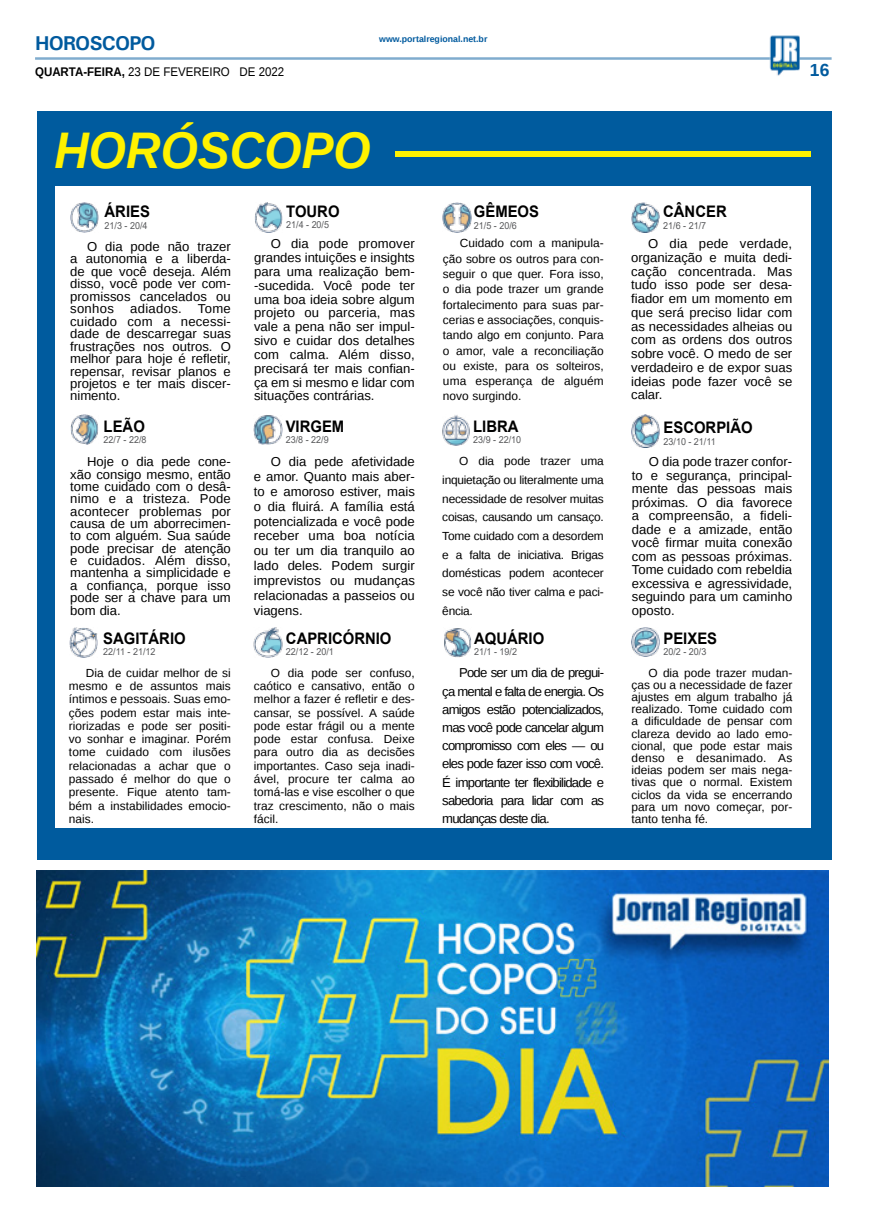
<style>
.page{position:relative;width:869px;height:1223px;background:#fff}
.page>*{position:absolute;margin:0;border:0;box-sizing:border-box;transform-origin:0 0}
.TÍTULO{font:italic 700 51.38px "Liberation Sans";color:#fff200;scale:.93 1}
.TITULO_PG{font:700 20px "Univers";letter-spacing:-.04em;color:#005a9e}
.TÍTULO-2{font:700 17.5px "Liberation Sans";color:#005a9e}
.JR_Classificados{font:700 15.88px "Arial";color:#000;scale:.93 1}
.NOVELAS_E_HOROSC{font:12.88px/12.4px "Liberation Sans";color:#000;text-align:justify}
.MATÉRIA{font:12.88px/12.5px "Liberation Sans";color:#000;text-align:justify}
.DATA_PG{font:12.5px "Liberation Sans";color:#000;scale:.92 1}
.NOVELAS_E_HOROSC-2{font:11.75px/13.2px "Liberation Sans";color:#000;text-align:justify}
.JR_Classificados-2{font:9.62px "Arial";color:#58595b;scale:.93 1}
.DATA_PG-2{font:700 8.75px "Liberation Sans";color:#005a9e}
.s1{font-weight:700}
</style>
<div class="page">
<hr style="left:35px;top:57px;width:796px;height:3px;background:#005a9e">
<img style="left:769px;top:36px;width:30px;height:40px">
<div style="left:37px;top:111px;width:794px;height:748px;background:#005b9e"></div>
<div style="left:395px;top:151px;width:414px;height:5px;background:#fff200"></div>
<div style="left:55px;top:186px;width:754px;height:641px;background:#fff"></div>
<img style="left:70px;top:202px;width:28px;height:30px">
<img style="left:255px;top:202px;width:27px;height:30px">
<img style="left:443px;top:202px;width:28px;height:30px">
<img style="left:631px;top:202px;width:28px;height:30px">
<img style="left:70px;top:414px;width:28px;height:30px">
<img style="left:254px;top:415px;width:28px;height:30px">
<img style="left:442px;top:415px;width:27px;height:31px">
<img style="left:631px;top:414px;width:27px;height:33px">
<img style="left:70px;top:627px;width:27px;height:30px">
<img style="left:254px;top:627px;width:28px;height:30px">
<img style="left:444px;top:628px;width:27px;height:29px">
<img style="left:631px;top:627px;width:28px;height:30px">
<img style="left:36px;top:870px;width:792px;height:316px">
<p class="TITULO_PG" style="left:35px;top:31px;width:122px">HOROSCOPO</p>
<p class="DATA_PG" style="left:35px;top:65px;width:272px"><span class="s1">QUARTA-FEIRA,</span> 23 DE FEVEREIRO DE 2022</p>
<p class="DATA_PG-2" style="left:379px;top:33px;width:110px">www.portalregional.net.br</p>
<p class="TÍTULO" style="left:54px;top:115px;width:341px">HORÓSCOPO</p>
<p class="JR_Classificados" style="left:104px;top:200px;width:50px">ÁRIES</p>
<p class="JR_Classificados-2" style="left:104px;top:219px;width:48px">21/3 - 20/4</p>
<p class="JR_Classificados" style="left:286px;top:200px;width:59px">TOURO</p>
<p class="JR_Classificados-2" style="left:286px;top:218px;width:48px">21/4 - 20/5</p>
<p class="JR_Classificados" style="left:473px;top:200px;width:72px">GÊMEOS</p>
<p class="JR_Classificados-2" style="left:473px;top:219px;width:48px">21/5 - 20/6</p>
<p class="JR_Classificados" style="left:663px;top:200px;width:70px">CÂNCER</p>
<p class="JR_Classificados-2" style="left:663px;top:219px;width:48px">21/6 - 21/7</p>
<p class="MATÉRIA" style="left:70px;top:240px;width:162px;text-indent:17px">O dia pode não trazer a autonomia e a liberda&shy;de que você deseja. Além disso, você pode ver com&shy;promissos cancelados ou sonhos</p>
<p class="MATÉRIA" style="left:70px;top:303px;width:162px;text-indent:60px">adiados. Tome cuidado com a necessi&shy;dade de descarregar suas frustrações nos outros. O melhor para hoje é refletir, repensar, revisar planos e projetos e ter mais discer&shy;nimento.</p>
<p class="JR_Classificados" style="left:104px;top:415px;width:46px">LEÃO</p>
<p class="JR_Classificados-2" style="left:104px;top:433px;width:48px">22/7 - 22/8</p>
<p class="NOVELAS_E_HOROSC" style="left:254px;top:237px;width:162px;line-height:13.9px;text-indent:17px">O dia pode promover grandes intuições e insights para uma realização bem--sucedida. Você pode ter uma boa ideia sobre algum projeto ou parceria, mas vale a pena não ser impul&shy;sivo e cuidar dos detalhes com calma. Além disso, precisará ter mais confian&shy;ça em si mesmo e lidar com situações contrárias.</p>
<p class="NOVELAS_E_HOROSC-2" style="left:443px;top:236px;width:162px;line-height:15.2px;text-indent:17px">Cuidado com a manipula&shy;ção sobre os outros para con&shy;seguir o que quer. Fora isso, o dia pode trazer um grande fortalecimento para suas par&shy;cerias e associações, conquis&shy;tando algo em conjunto. Para o amor, vale a reconciliação ou existe, para os solteiros, uma esperança de alguém novo surgindo.</p>
<p class="NOVELAS_E_HOROSC" style="left:631px;top:237px;width:162px;line-height:13.8px;text-indent:17px">O dia pede verdade, organização e muita dedi&shy;cação concentrada. Mas tudo isso pode ser desa&shy;fiador em um momento em que será preciso lidar com as necessidades alheias ou com as ordens dos outros sobre você. O medo de ser verdadeiro e de expor suas ideias pode fazer você se calar.</p>
<p class="JR_Classificados" style="left:285px;top:415px;width:64px">VIRGEM</p>
<p class="JR_Classificados-2" style="left:285px;top:433px;width:48px">23/8 - 22/9</p>
<p class="JR_Classificados" style="left:473px;top:415px;width:50px">LIBRA</p>
<p class="JR_Classificados-2" style="left:473px;top:433px;width:53px">23/9 - 22/10</p>
<p class="JR_Classificados" style="left:663px;top:416px;width:97px">ESCORPIÃO</p>
<p class="JR_Classificados-2" style="left:663px;top:434px;width:58px">23/10 - 21/11</p>
<p class="NOVELAS_E_HOROSC" style="left:70px;top:456px;width:162px;text-indent:17px">Hoje o dia pede cone&shy;xão consigo mesmo, então tome cuidado com o desâ&shy;nimo e a tristeza. Pode acontecer problemas por causa de um aborrecimen&shy;to com alguém. Sua saúde pode precisar de atenção e cuidados. Além disso, mantenha a simplicidade e a confiança, porque isso pode ser a chave para um bom dia.</p>
<p class="NOVELAS_E_HOROSC" style="left:254px;top:455px;width:162px;line-height:14.9px;text-indent:17px">O dia pede afetividade e amor. Quanto mais aber&shy;to e amoroso estiver, mais o dia fluirá. A família está potencializada e você pode receber uma boa notícia ou ter um dia tranquilo ao lado deles. Podem surgir imprevistos ou mudanças relacionadas a passeios ou viagens.</p>
<p class="NOVELAS_E_HOROSC-2" style="left:442px;top:452px;width:163px;line-height:18.6px;text-indent:17px">O dia pode trazer uma inquietação ou literalmente uma necessidade de resolver muitas coisas, causando um cansaço.<br>Tome cuidado com a desordem e a falta de iniciativa. Brigas domésticas podem acontecer se você não tiver calma e paci&shy;ência.</p>
<p class="NOVELAS_E_HOROSC" style="left:631px;top:455px;width:162px;line-height:13.5px;text-indent:17px">O dia pode trazer confor&shy;to e segurança, principal&shy;mente das pessoas mais próximas. O dia favorece a compreensão, a fideli&shy;dade e a amizade, então você firmar muita conexão com as pessoas próximas.<br>Tome cuidado com rebeldia excessiva e agressividade, seguindo para um caminho oposto.</p>
<p class="JR_Classificados" style="left:103px;top:627px;width:90px">SAGITÁRIO</p>
<p class="JR_Classificados-2" style="left:103px;top:645px;width:58px">22/11 - 21/12</p>
<p class="JR_Classificados" style="left:286px;top:627px;width:115px">CAPRICÓRNIO</p>
<p class="JR_Classificados-2" style="left:286px;top:645px;width:53px">22/12 - 20/1</p>
<p class="JR_Classificados" style="left:474px;top:627px;width:77px">AQUÁRIO</p>
<p class="JR_Classificados-2" style="left:474px;top:645px;width:48px">21/1 - 19/2</p>
<p class="JR_Classificados" style="left:663px;top:627px;width:59px">PEIXES</p>
<p class="JR_Classificados-2" style="left:663px;top:645px;width:48px">20/2 - 20/3</p>
<p class="NOVELAS_E_HOROSC-2" style="left:69px;top:666px;width:163px;text-indent:17px">Dia de cuidar melhor de si mesmo e de assuntos mais íntimos e pessoais. Suas emo&shy;ções podem estar mais inte&shy;riorizadas e pode ser positi&shy;vo sonhar e imaginar. Porém tome cuidado com ilusões relacionadas a achar que o passado é melhor do que o presente. Fique atento tam&shy;bém a instabilidades emocio&shy;nais.</p>
<p class="NOVELAS_E_HOROSC-2" style="left:254px;top:666px;width:162px;text-indent:17px">O dia pode ser confuso, caótico e cansativo, então o melhor a fazer é refletir e des&shy;cansar, se possível. A saúde pode estar frágil ou a mente pode estar confusa. Deixe para outro dia as decisões importantes. Caso seja inadi&shy;ável, procure ter calma ao tomá-las e vise escolher o que traz crescimento, não o mais fácil.</p>
<p class="NOVELAS_E_HOROSC" style="left:442px;top:664px;width:163px;line-height:18.1px;text-indent:17px">Pode ser um dia de pregui&shy;ça mental e falta de energia. Os amigos estão potencializados, mas você pode cancelar algum compromisso com eles — ou eles pode fazer isso com você.<br>É importante ter flexibilidade e sabedoria para lidar com as mudanças deste dia.</p>
<p class="NOVELAS_E_HOROSC-2" style="left:631px;top:667px;width:162px;line-height:12.2px;text-indent:17px">O dia pode trazer mudan&shy;ças ou a necessidade de fazer ajustes em algum trabalho já realizado. Tome cuidado com a dificuldade de pensar com clareza devido ao lado emo&shy;cional, que pode estar mais denso e desanimado. As ideias podem ser mais nega&shy;tivas que o normal. Existem ciclos da vida se encerrando para um novo começar, por&shy;tanto tenha fé.</p>
<p class="TÍTULO-2" style="left:809px;top:58px;width:21px">16</p>
</div>
